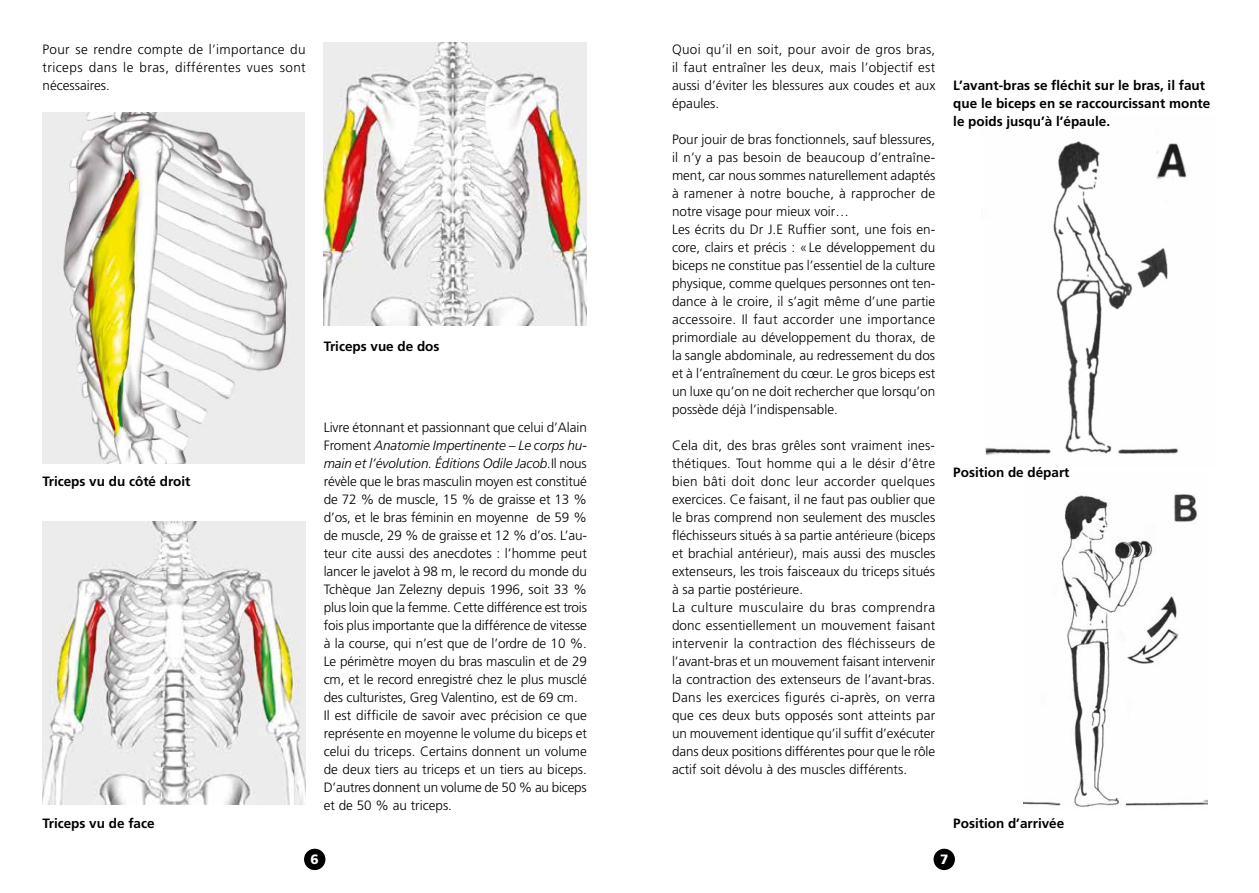
<style>
.page{position:relative;width:1259px;height:893px;background:#fff}
.page>*{position:absolute;margin:0;border:0;box-sizing:border-box;transform-origin:0 0}
.t1{font:300 13.5px/18px "Frutiger";color:#000}
.t2{font:700 13.5px/18px "Frutiger";color:#000}
.t3{font:900 13.5px "Frutiger";color:#fff}
.s1{font-style:italic}
</style>
<div class="page">
<div style="left:304px;top:849px;width:21px;height:21px;background:#000;border-radius:50%"></div>
<div style="left:933px;top:849px;width:22px;height:21px;background:#000;border-radius:50%"></div>
<img style="left:43px;top:521px;width:263px;height:283px">
<img style="left:324px;top:43px;width:263px;height:283px">
<img style="left:985px;top:141px;width:202px;height:315px">
<img style="left:1024px;top:494px;width:183px;height:314px">
<img style="left:43px;top:113px;width:261px;height:350px">
<p class="t1" style="left:43px;top:40px;width:265px;text-align:justify">Pour se rendre compte de l’importance du triceps dans le bras, différentes vues sont nécessaires.</p>
<p class="t2" style="left:43px;top:472px;width:149px">Triceps vu du côté droit</p>
<p class="t2" style="left:43px;top:814px;width:114px">Triceps vu de face</p>
<p class="t2" style="left:324px;top:337px;width:117px">Triceps vue de dos</p>
<p class="t1" style="left:324px;top:418px;width:265px">Livre étonnant et passionnant que celui d’Alain Froment <span class="s1">Anatomie Impertinente – Le corps hu&shy;main et l’évolution. Éditions Odile Jacob.</span>Il nous révèle que le bras masculin moyen est constitué de 72 % de muscle, 15 % de graisse et 13 % d’os, et le bras féminin en moyenne de 59 % de muscle, 29 % de graisse et 12 % d’os. L’au&shy;teur cite aussi des anecdotes : l’homme peut lancer le javelot à 98 m, le record du monde du Tchèque Jan Zelezny depuis 1996, soit 33 % plus loin que la femme. Cette différence est trois fois plus importante que la différence de vitesse à la course, qui n’est que de l’ordre de 10 %.<br>Le périmètre moyen du bras masculin et de 29 cm, et le record enregistré chez le plus musclé des culturistes, Greg Valentino, est de 69 cm.<br>Il est difficile de savoir avec précision ce que représente en moyenne le volume du biceps et celui du triceps. Certains donnent un volume de deux tiers au triceps et un tiers au biceps.<br>D’autres donnent un volume de 50 % au biceps et de 50 % au triceps.</p>
<p class="t1" style="left:672px;top:40px;width:265px;text-align:justify">Quoi qu’il en soit, pour avoir de gros bras, il faut entraîner les deux, mais l’objectif est aussi d’éviter les blessures aux coudes et aux épaules.</p>
<p class="t1" style="left:672px;top:130px;width:265px">Pour jouir de bras fonctionnels, sauf blessures, il n’y a pas besoin de beaucoup d’entraîne&shy;ment, car nous sommes naturellement adaptés à ramener à notre bouche, à rapprocher de notre visage pour mieux voir…<br>Les écrits du Dr J.E Ruffier sont, une fois en&shy;core, clairs et précis : «Le développement du biceps ne constitue pas l’essentiel de la culture physique, comme quelques personnes ont ten&shy;dance à le croire, il s’agit même d’une partie accessoire. Il faut accorder une importance primordiale au développement du thorax, de la sangle abdominale, au redressement du dos et à l’entraînement du cœur. Le gros biceps est un luxe qu’on ne doit rechercher que lorsqu’on possède déjà l’indispensable.</p>
<p class="t1" style="left:672px;top:436px;width:265px">Cela dit, des bras grêles sont vraiment ines&shy;thétiques. Tout homme qui a le désir d’être bien bâti doit donc leur accorder quelques exercices. Ce faisant, il ne faut pas oublier que le bras comprend non seulement des muscles fléchisseurs situés à sa partie antérieure (biceps et brachial antérieur), mais aussi des muscles extenseurs, les trois faisceaux du triceps situés à sa partie postérieure.<br>La culture musculaire du bras comprendra donc essentiellement un mouvement faisant intervenir la contraction des fléchisseurs de l’avant-bras et un mouvement faisant intervenir la contraction des extenseurs de l’avant-bras.<br>Dans les exercices figurés ci-après, on verra que ces deux buts opposés sont atteints par un mouvement identique qu’il suffit d’exécuter dans deux positions différentes pour que le rôle actif soit dévolu à des muscles différents.</p>
<p class="t2" style="left:953px;top:76px;width:259px">L’avant-bras se fléchit sur le bras, il faut que le biceps en se raccourcissant monte le poids jusqu’à l’épaule.</p>
<p class="t2" style="left:953px;top:463px;width:118px">Position de départ</p>
<p class="t2" style="left:953px;top:814px;width:113px">Position d’arrivée</p>
<p class="t3" style="left:311px;top:852px;width:10px">6</p>
<p class="t3" style="left:940px;top:852px;width:10px">7</p>
</div>
